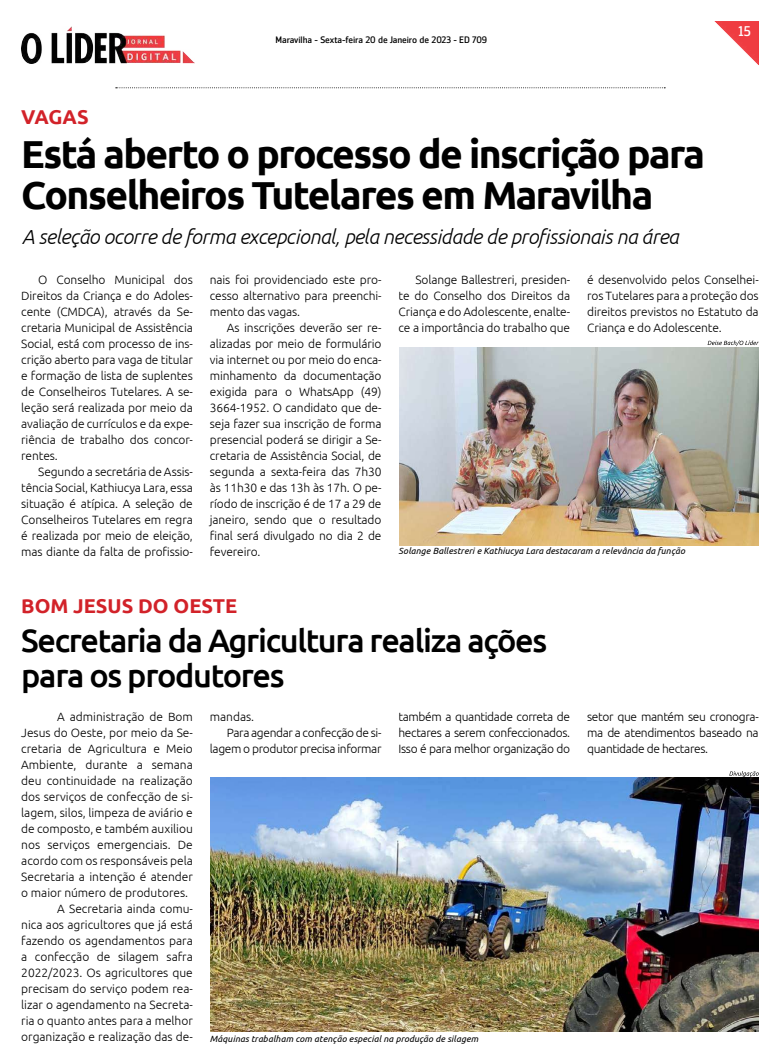
<style>
.page{position:relative;width:780px;height:1063px;background:#fff}
.page>*{position:absolute;margin:0;border:0;box-sizing:border-box;transform-origin:0 0}
.t1{font:700 39px/41px "Ubuntu";letter-spacing:-.04em;color:#000}
.t2{font:500 32.4px/34.6px "Ubuntu";letter-spacing:-.04em;color:#000}
.t3{font:italic 300 20.3px "Ubuntu";letter-spacing:-.02em;color:#000}
.t4{font:700 20px "Ubuntu";color:#d22229}
.t5{font:14px "Zemestro Std";color:#fff}
.t6{font:300 12px/16px "Ubuntu";color:#000;text-align:justify}
.t7{font:300 12px "Ubuntu";letter-spacing:-.03em;color:#000}
.t8{font:9.3px "Zemestro Std";letter-spacing:-.01em;color:#000}
.t9{font:italic 9px "Ubuntu";letter-spacing:.01em;color:#000}
</style>
<div class="page">
<img style="left:714px;top:21px;width:44px;height:44px">
<img style="left:22px;top:26px;width:172px;height:38px">
<svg style="left:116px;top:87px;width:549px;height:1px"></svg>
<img style="left:399px;top:348px;width:359px;height:198px">
<svg style="left:707px;top:340px;width:51px;height:6px"></svg>
<img style="left:210px;top:778px;width:548px;height:253px">
<svg style="left:729px;top:771px;width:29px;height:6px"></svg>
<p class="t8" style="left:275px;top:34px;width:213px">Maravilha - Sexta-feira 20 de Janeiro de 2023 - ED 709</p>
<p class="t5" style="left:738px;top:23px;width:14px">15</p>
<h3 class="t4" style="left:21px;top:105px;width:69px">VAGAS</h3>
<h1 class="t1" style="left:21px;top:133px;width:685px">Está aberto o processo de inscrição para<br>Conselheiros Tutelares em Maravilha</h1>
<h3 class="t3" style="left:22px;top:224px;width:658px">A seleção ocorre de forma excepcional, pela necessidade de profissionais na área</h3>
<p class="t6" style="left:21px;top:271px;width:173px;text-indent:17px">O Conselho Municipal dos Direitos da Criança e do Adoles&shy;cente (CMDCA), através da Se&shy;cretaria Municipal de Assistência Social, está com processo de ins&shy;crição aberto para vaga de titular e formação de lista de suplentes de Conselheiros Tutelares. A se&shy;leção será realizada por meio da avaliação de currículos e da expe&shy;riência de trabalho dos concor&shy;rentes.</p>
<p class="t6" style="left:21px;top:463px;width:173px;text-indent:17px">Segundo a secretária de Assis&shy;tência Social, Kathiucya Lara, essa situação é atípica. A seleção de Conselheiros Tutelares em regra é realizada por meio de eleição, mas diante da falta de profissio-</p>
<p class="t6" style="left:398px;top:271px;width:173px;text-indent:17px">Solange Ballestreri, presiden&shy;te do Conselho dos Direitos da Criança e do Adolescente, enalte&shy;ce a importância do trabalho que</p>
<p class="t6" style="left:587px;top:271px;width:173px">é desenvolvido pelos Conselhei&shy;ros Tutelares para a proteção dos direitos previstos no Estatuto da Criança e do Adolescente.</p>
<p class="t6" style="left:210px;top:271px;width:173px">nais foi providenciado este pro&shy;cesso alternativo para preenchi&shy;mento das vagas.</p>
<p class="t6" style="left:210px;top:319px;width:173px;text-indent:17px">As inscrições deverão ser re&shy;alizadas por meio de formulário via internet ou por meio do enca&shy;minhamento da documentação exigida para o WhatsApp (49)<br>3664-1952. O candidato que de&shy;seja fazer sua inscrição de forma presencial poderá se dirigir a Se&shy;cretaria de Assistência Social, de segunda a sexta-feira das 7h30 às 11h30 e das 13h às 17h. O pe&shy;ríodo de inscrição é de 17 a 29 de janeiro, sendo que o resultado final será divulgado no dia 2 de fevereiro.</p>
<p class="t9" style="left:398px;top:546px;width:288px">Solange Ballestreri e Kathiucya Lara destacaram a relevância da função</p>
<h3 class="t4" style="left:21px;top:594px;width:217px">BOM JESUS DO OESTE</h3>
<h2 class="t2" style="left:21px;top:622px;width:527px">Secretaria da Agricultura realiza ações para os produtores</h2>
<p class="t6" style="left:57px;top:708px;width:137px">A administração de Bom</p>
<p class="t6" style="left:21px;top:724px;width:173px">Jesus do Oeste, por meio da Se-</p>
<p class="t6" style="left:21px;top:740px;width:173px">cretaria de Agricultura e Meio</p>
<p class="t6" style="left:21px;top:756px;width:173px">Ambiente, durante a semana</p>
<p class="t6" style="left:21px;top:772px;width:173px">deu continuidade na realização</p>
<p class="t6" style="left:21px;top:788px;width:173px">dos serviços de confecção de si-</p>
<p class="t6" style="left:21px;top:804px;width:173px">lagem, silos, limpeza de aviário e</p>
<p class="t6" style="left:21px;top:820px;width:173px">de composto, e também auxiliou</p>
<p class="t6" style="left:21px;top:836px;width:173px">nos serviços emergenciais. De</p>
<p class="t6" style="left:21px;top:852px;width:173px">acordo com os responsáveis pela</p>
<p class="t6" style="left:21px;top:868px;width:173px">Secretaria a intenção é atender</p>
<p class="t6" style="left:21px;top:884px;width:168px">o maior número de produtores.</p>
<p class="t6" style="left:57px;top:900px;width:137px">A Secretaria ainda comu-</p>
<p class="t6" style="left:21px;top:916px;width:173px">nica aos agricultores que já está</p>
<p class="t6" style="left:21px;top:932px;width:173px">fazendo os agendamentos para</p>
<p class="t6" style="left:21px;top:948px;width:173px">a confecção de silagem safra</p>
<p class="t6" style="left:21px;top:964px;width:173px">2022/2023. Os agricultores que</p>
<p class="t6" style="left:21px;top:980px;width:173px">precisam do serviço podem rea-</p>
<p class="t6" style="left:21px;top:996px;width:173px">lizar o agendamento na Secreta-</p>
<p class="t6" style="left:21px;top:1012px;width:173px">ria o quanto antes para a melhor</p>
<p class="t6" style="left:21px;top:1028px;width:173px">organização e realização das de-</p>
<p class="t6" style="left:210px;top:708px;width:46px">mandas.</p>
<p class="t7" style="left:227px;top:725px;width:156px">Para agendar a confecção de si-</p>
<p class="t7" style="left:210px;top:741px;width:173px">lagem o produtor precisa informar</p>
<p class="t6" style="left:398px;top:708px;width:173px">também a quantidade correta de hectares a serem confeccionados.<br>Isso é para melhor organização do</p>
<p class="t6" style="left:587px;top:708px;width:173px">setor que mantém seu cronogra&shy;ma de atendimentos baseado na quantidade de hectares.</p>
<p class="t9" style="left:210px;top:1033px;width:270px">Máquinas trabalham com atenção especial na produção de silagem</p>
</div>
